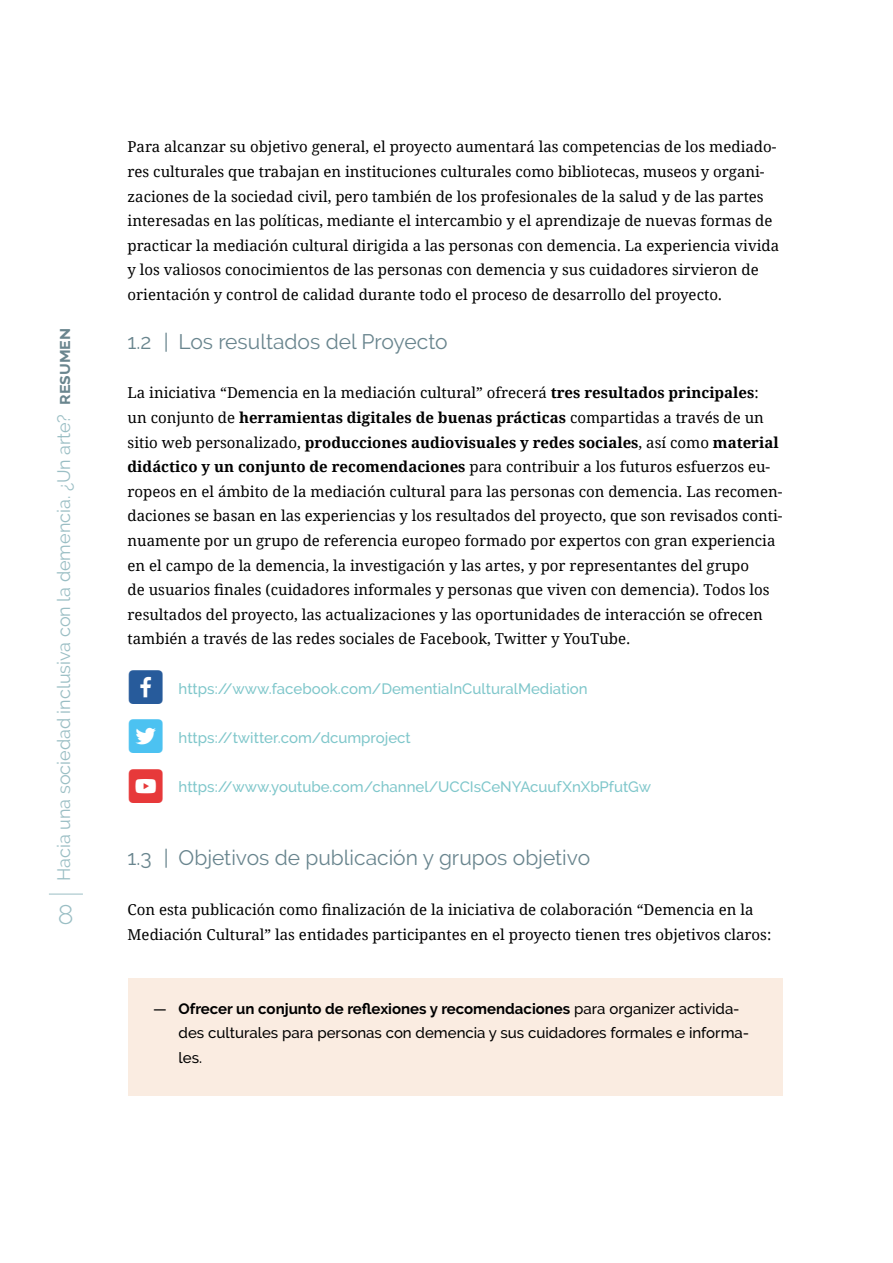
<style>
.page{position:relative;width:893px;height:1263px;background:#fff}
.page>*{position:absolute;margin:0;border:0;box-sizing:border-box;transform-origin:0 0}
.t1{font:300 27px "Raleway";color:#9abec4}
.t2{font:21px "Raleway";color:#69858e}
.t3{font:18px "Raleway";color:#9abec4}
.t4{font:15px/24.6px "Droid Serif";color:#000}
.t5{font:500 15px "Raleway";color:#80c7cb}
.t6{font:500 15px/24.6px "Raleway";color:#000}
.s1{font-weight:700;color:#69858e}
.s2{font-weight:700}
.s3{font-family:"Social Shapes";font-weight:400;font-size:30px;color:#275b9b}
.s4{font-family:"Social Shapes";font-weight:400;font-size:30px;color:#4cc2f1}
.s5{font-family:"Social Shapes";font-weight:400;font-size:30px;color:#e7393a}
</style>
<div class="page">
<hr style="left:49px;top:894px;width:34px;height:1px;background:#9abec4">
<div style="left:128px;top:978px;width:654px;height:118px;background:#faece1"></div>
<p class="t3" style="left:53px;top:881px;width:555px;rotate:-90deg">Hacia una sociedad inclusiva con la demencia. ¿Un arte? <span class="s1">resumen</span></p>
<h1 class="t1" style="left:58px;top:898px;width:17px">8</h1>
<p class="t4" style="left:128px;top:134px;width:653px">Para alcanzar su objetivo general, el proyecto aumentará las competencias de los mediado&shy;res culturales que trabajan en instituciones culturales como bibliotecas, museos y organi&shy;zaciones de la sociedad civil, pero también de los profesionales de la salud y de las partes interesadas en las políticas, mediante el intercambio y el aprendizaje de nuevas formas de practicar la mediación cultural dirigida a las personas con demencia. La experiencia vivida y los valiosos conocimientos de las personas con demencia y sus cuidadores sirvieron de orientación y control de calidad durante todo el proceso de desarrollo del proyecto.</p>
<h2 class="t2" style="left:128px;top:329px;width:322px">1.2 | Los resultados del Proyecto</h2>
<p class="t4" style="left:128px;top:380px;width:656px">La iniciativa “Demencia en la mediación cultural” ofrecerá <span class="s2">tres resultados principales</span>:<br>un conjunto de <span class="s2">herramientas digitales de buenas prácticas</span> compartidas a través de un sitio web personalizado, <span class="s2">producciones audiovisuales y redes sociales</span>, así como <span class="s2">material didáctico y un conjunto de recomendaciones</span> para contribuir a los futuros esfuerzos eu&shy;ropeos en el ámbito de la mediación cultural para las personas con demencia. Las recomen&shy;daciones se basan en las experiencias y los resultados del proyecto, que son revisados conti&shy;nuamente por un grupo de referencia europeo formado por expertos con gran experiencia en el campo de la demencia, la investigación y las artes, y por representantes del grupo<br>de usuarios finales (cuidadores informales y personas que viven con demencia). Todos los resultados del proyecto, las actualizaciones y las oportunidades de interacción se ofrecen también a través de las redes sociales de Facebook, Twitter y YouTube.</p>
<p class="t5" style="left:128px;top:680px;width:462px"><span class="s3">F</span> https://www.facebook.com/DementiaInCulturalMediation</p>
<p class="t5" style="left:128px;top:729px;width:285px"><span class="s4">Õ</span> https://twitter.com/dcumproject</p>
<p class="t5" style="left:128px;top:778px;width:525px"><span class="s5">ù</span> https://www.youtube.com/channel/UCCIsCeNYAcuufXnXbPfutGw</p>
<h2 class="t2" style="left:128px;top:846px;width:464px">1.3 | Objetivos de publicación y grupos objetivo</h2>
<p class="t4" style="left:128px;top:897px;width:645px">Con esta publicación como finalización de la iniciativa de colaboración “Demencia en la<br>Mediación Cultural” las entidades participantes en el proyecto tienen tres objetivos claros:</p>
<p class="t6" style="left:179px;top:996px;width:572px;text-indent:-26px">— <span class="s2">Ofrecer un conjunto de reflexiones y recomendaciones</span> para organizer activida&shy;des culturales para personas con demencia y sus cuidadores formales e informa&shy;les.</p>
</div>
